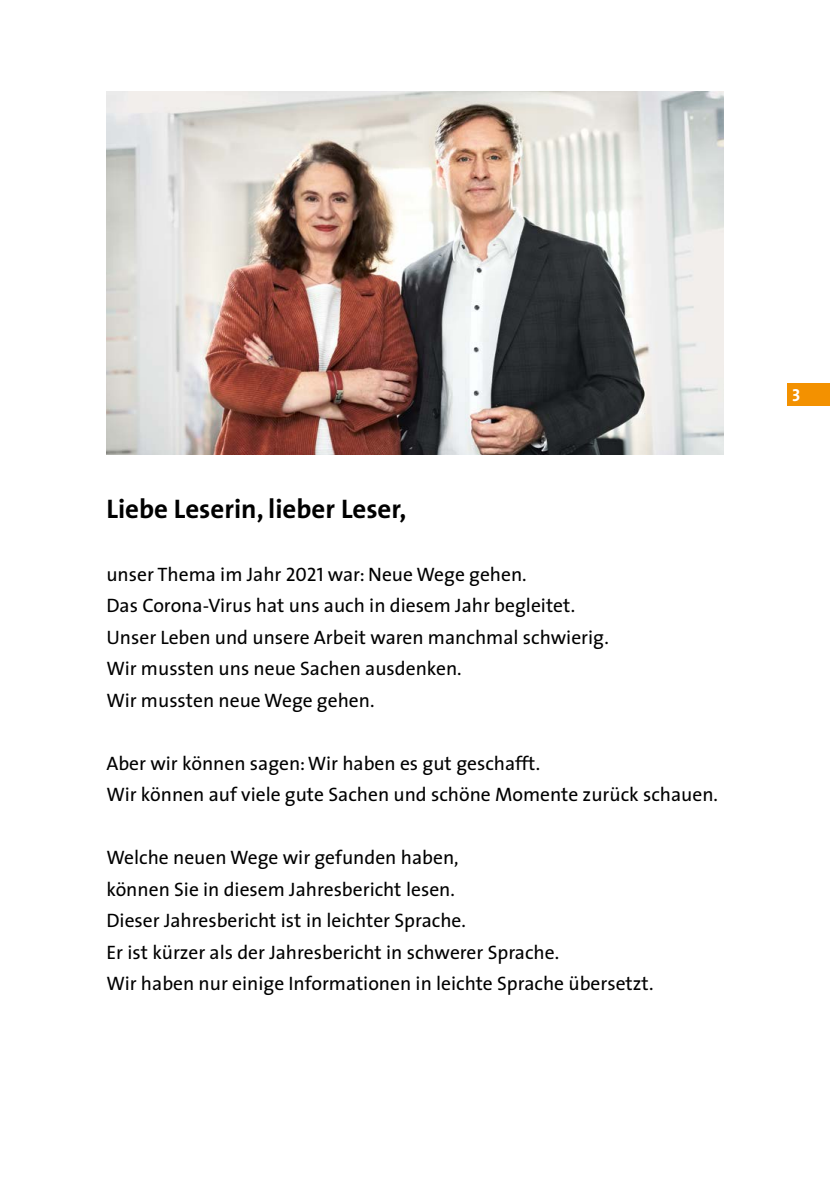
<style>
.page{position:relative;width:830px;height:1191px;background:#fff}
.page>*{position:absolute;margin:0;border:0;box-sizing:border-box;transform-origin:0 0}
.t1{font:700 27px "The Sans";color:#000}
.t2{font:19.5px/31.5px "The Sans";color:#000}
.t3{font:17.4px "The Sans Bold Caps";color:#fff}
.s1{font-family:"The Sans Caps"}
</style>
<div class="page">
<div style="left:787px;top:383px;width:42px;height:22px;background:#f39100"></div>
<img style="left:106px;top:91px;width:617px;height:363px">
<h2 class="t1" style="left:106px;top:486px;width:301px">Liebe Leserin, lieber Leser,</h2>
<p class="t2" style="left:106px;top:557px;width:504px">unser Thema im Jahr <span class="s1">2021</span> war: Neue Wege gehen.<br>Das Corona-Virus hat uns auch in diesem Jahr begleitet.<br>Unser Leben und unsere Arbeit waren manchmal schwierig.<br>Wir mussten uns neue Sachen ausdenken.<br>Wir mussten neue Wege gehen.</p>
<p class="t2" style="left:106px;top:746px;width:613px">Aber wir können sagen: Wir haben es gut geschafft.<br>Wir können auf viele gute Sachen und schöne Momente zurück schauen.</p>
<p class="t2" style="left:106px;top:841px;width:548px">Welche neuen Wege wir gefunden haben,<br>können Sie in diesem Jahresbericht lesen.<br>Dieser Jahresbericht ist in leichter Sprache.<br>Er ist kürzer als der Jahresbericht in schwerer Sprache.<br>Wir haben nur einige Informationen in leichte Sprache übersetzt.</p>
<p class="t3" style="left:792px;top:380px;width:10px">3</p>
</div>
